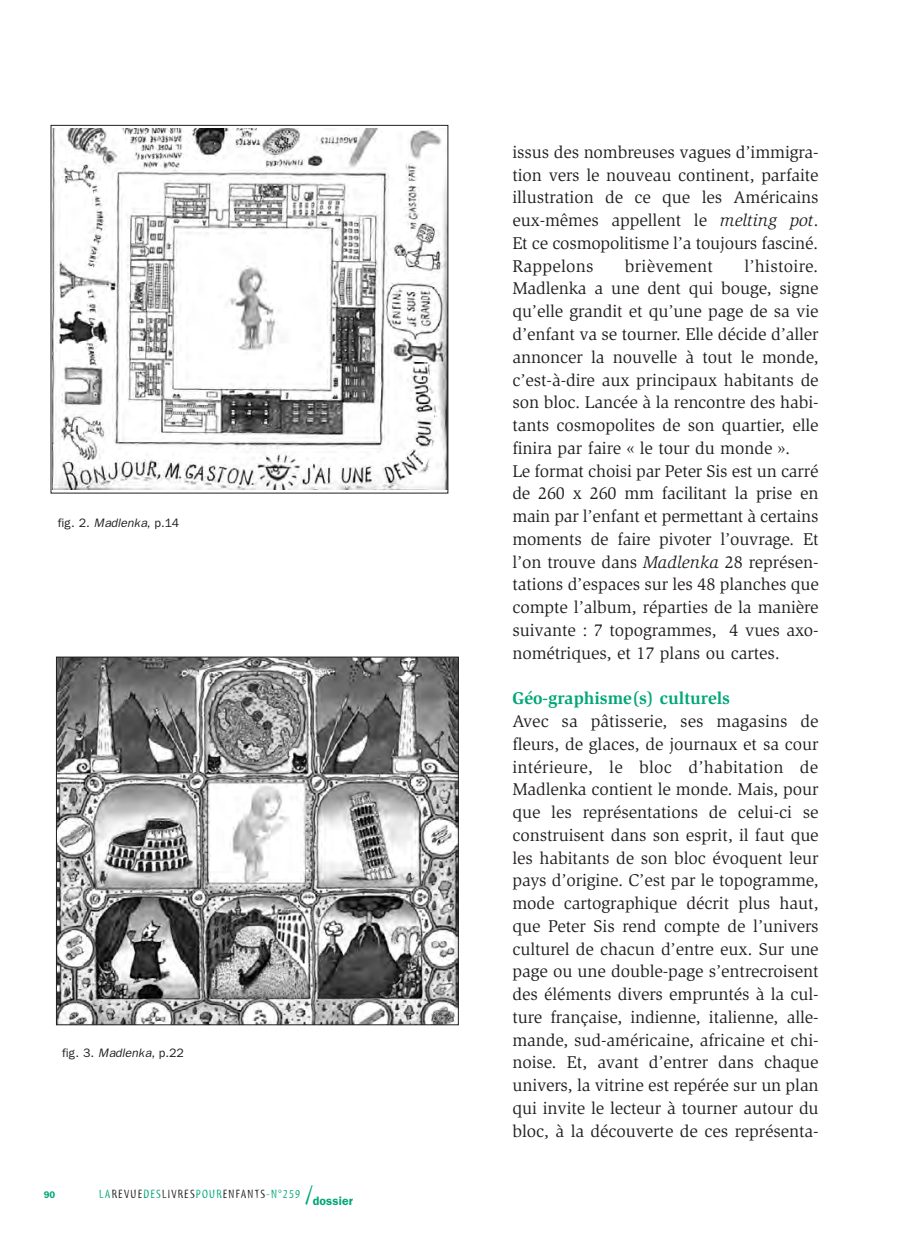
<style>
.page{position:relative;width:918px;height:1241px;background:#fff}
.page>*{position:absolute;margin:0;border:0;box-sizing:border-box;transform-origin:0 0}
.t1{font:17.5px/22.8px "Slimbach";letter-spacing:-.005em;color:#231f20;text-align:justify}
.t2{font:700 17.5px "Slimbach";color:#00a777}
.t3{font:17.5px "Slimbach";letter-spacing:.015em;color:#231f20}
.t4{font:12.25px "Myriad Tilt";letter-spacing:.1em;color:#231f20}
.t5{font:12.25px "Franklin Gothic";letter-spacing:-.005em;color:#231f20}
.t6{font:600 9.62px "Franklin Gothic";color:#00a777}
.s1{font-style:italic}
.s2{color:#00a777}
.s3{font-size:26.25px;color:#00a777}
.s4{font-family:"Franklin Gothic";font-weight:600;color:#00a777}
</style>
<div class="page">
<img style="left:58px;top:658px;width:399px;height:365px">
<div style="left:56px;top:656px;width:403px;height:369px;border:1px solid #231f20"></div>
<img style="left:53px;top:128px;width:393px;height:361px">
<div style="left:51px;top:125px;width:397px;height:368px;border:1px solid #231f20"></div>
<p class="t5" style="left:58px;top:515px;width:123px">fig. 2. <span class="s1">Madlenka</span>, p.14</p>
<p class="t5" style="left:62px;top:1045px;width:123px">fig. 3. <span class="s1">Madlenka</span>, p.22</p>
<p class="t6" style="left:44px;top:1188px;width:13px">90</p>
<p class="t4" style="left:99px;top:1188px;width:255px"><span class="s2">LA</span>REVUE<span class="s2">DES</span>LIVRES<span class="s2">POUR</span>ENFANTS<span class="s2">-N°259</span> <span class="s3">/</span><span class="s4">dossier</span></p>
<p class="t1" style="left:512px;top:142px;width:308px">issus des nombreuses vagues d’immigra&shy;tion vers le nouveau continent, parfaite illustration de ce que les Américains eux-mêmes appellent le <span class="s1">melting pot</span>.<br>Et ce cosmopolitisme l’a toujours fasciné.<br>Rappelons</p>
<p class="t3" style="left:625px;top:259px;width:90px">brièvement</p>
<p class="t1" style="left:512px;top:256px;width:308px;text-align:left;text-indent:232px">l’histoire.<br>Madlenka a une dent qui bouge, signe qu’elle grandit et qu’une page de sa vie d’enfant va se tourner. Elle décide d’aller annoncer la nouvelle à tout le monde, c’est-à-dire aux principaux habitants de son bloc. Lancée à la rencontre des habi&shy;tants cosmopolites de son quartier, elle finira par faire « le tour du monde ».<br>Le format choisi par Peter Sis est un carré de 260 x 260 mm facilitant la prise en main par l’enfant et permettant à certains moments de faire pivoter l’ouvrage. Et l’on trouve dans <span class="s1">Madlenka</span> 28 représen&shy;tations d’espaces sur les 48 planches que compte l’album, réparties de la manière suivante : 7 topogrammes, 4 vues axo&shy;nométriques, et 17 plans ou cartes.</p>
<p class="t2" style="left:512px;top:691px;width:219px">Géo-graphisme(s) culturels</p>
<p class="t1" style="left:512px;top:711px;width:308px">Avec sa pâtisserie, ses magasins de fleurs, de glaces, de journaux et sa cour intérieure, le bloc d’habitation de Madlenka contient le monde. Mais, pour que les représentations de celui-ci se construisent dans son esprit, il faut que les habitants de son bloc évoquent leur pays d’origine. C’est par le topogramme, mode cartographique décrit plus haut, que Peter Sis rend compte de l’univers culturel de chacun d’entre eux. Sur une page ou une double-page s’entrecroisent des éléments divers empruntés à la cul&shy;ture française, indienne, italienne, alle&shy;mande, sud-américaine, africaine et chi&shy;noise. Et, avant d’entrer dans chaque univers, la vitrine est repérée sur un plan qui invite le lecteur à tourner autour du bloc, à la découverte de ces représenta-</p>
</div>
